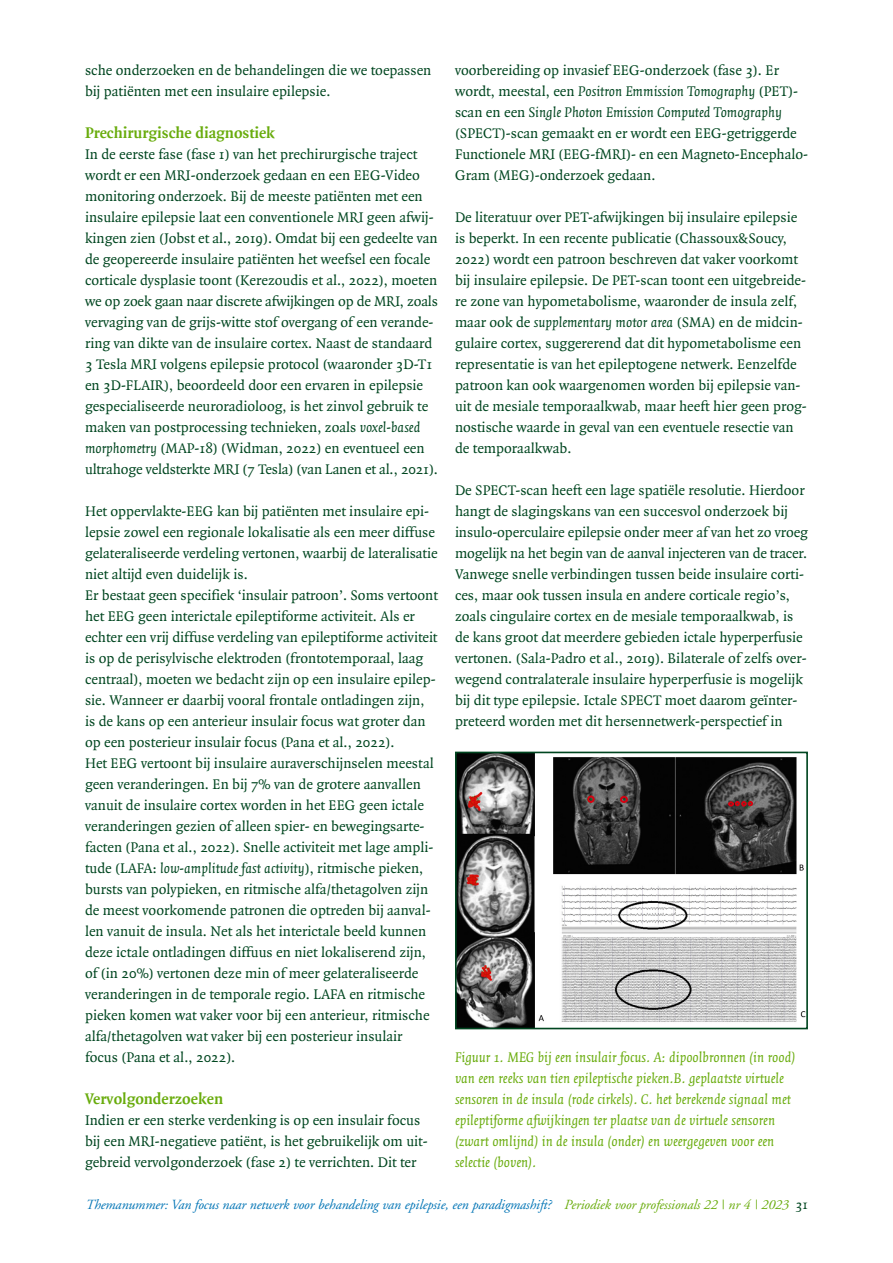
<style>
.page{position:relative;width:893px;height:1263px;background:#fff}
.page>*{position:absolute;margin:0;border:0;box-sizing:border-box;transform-origin:0 0}
.t1{font:700 16.5px "Quadraat";color:#69ac0d}
.t2{font:15px/21px "Quadraat";color:#004620}
.t3{font:italic 15px/21px "Quadraat";color:#69ac0d}
.t4{font:italic 13.95px "Adobe Garamond";letter-spacing:-.01em;color:#0074b5}
.s1{font-style:italic}
.s2{color:#69ac0d}
.s3{font-family:"Quadraat";font-style:normal;color:#004620}
</style>
<div class="page">
<img style="left:458px;top:755px;width:347px;height:271px">
<div style="left:455px;top:752px;width:353px;height:277px;border:2px solid #004620"></div>
<p class="t2" style="left:85px;top:60px;width:348px">sche onderzoeken en de behandelingen die we toepassen bij patiënten met een insulaire epilepsie.</p>
<p class="t1" style="left:85px;top:124px;width:192px">Prechirurgische diagnostiek</p>
<p class="t2" style="left:85px;top:144px;width:354px">In de eerste fase (fase 1) van het prechirurgische traject wordt er een MRI-onderzoek gedaan en een EEG-Video monitoring onderzoek. Bij de meeste patiënten met een insulaire epilepsie laat een conventionele MRI geen afwij&shy;kingen zien (Jobst et al., 2019). Omdat bij een gedeelte van de geopereerde insulaire patiënten het weefsel een focale corticale dysplasie toont (Kerezoudis et al., 2022), moeten we op zoek gaan naar discrete afwijkingen op de MRI, zoals vervaging van de grijs-witte stof overgang of een verande&shy;ring van dikte van de insulaire cortex. Naast de standaard 3 Tesla MRI volgens epilepsie protocol (waaronder 3D-T1 en 3D-FLAIR), beoordeeld door een ervaren in epilepsie gespecialiseerde neuroradioloog, is het zinvol gebruik te maken van postprocessing technieken, zoals <span class="s1">voxel-based morphometry</span> (MAP-18) (Widman, 2022) en eventueel een ultrahoge veldsterkte MRI (7 Tesla) (van Lanen et al., 2021).</p>
<p class="t2" style="left:85px;top:501px;width:354px">Het oppervlakte-EEG kan bij patiënten met insulaire epi&shy;lepsie zowel een regionale lokalisatie als een meer diffuse gelateraliseerde verdeling vertonen, waarbij de lateralisatie niet altijd even duidelijk is.<br>Er bestaat geen specifiek ‘insulair patroon’. Soms vertoont het EEG geen interictale epileptiforme activiteit. Als er echter een vrij diffuse verdeling van epileptiforme activiteit is op de perisylvische elektroden (frontotemporaal, laag centraal), moeten we bedacht zijn op een insulaire epilep&shy;sie. Wanneer er daarbij vooral frontale ontladingen zijn, is de kans op een anterieur insulair focus wat groter dan op een posterieur insulair focus (Pana et al., 2022).<br>Het EEG vertoont bij insulaire auraverschijnselen meestal geen veranderingen. En bij 7% van de grotere aanvallen vanuit de insulaire cortex worden in het EEG geen ictale veranderingen gezien of alleen spier- en bewegingsarte&shy;facten (Pana et al., 2022). Snelle activiteit met lage ampli&shy;tude (LAFA: <span class="s1">low-amplitude fast activity</span>), ritmische pieken, bursts van polypieken, en ritmische alfa/thetagolven zijn de meest voorkomende patronen die optreden bij aanval&shy;len vanuit de insula. Net als het interictale beeld kunnen deze ictale ontladingen diffuus en niet lokaliserend zijn, of (in 20%) vertonen deze min of meer gelateraliseerde veranderingen in de temporale regio. LAFA en ritmische pieken komen wat vaker voor bij een anterieur, ritmische alfa/thetagolven wat vaker bij een posterieur insulair focus (Pana et al., 2022).</p>
<p class="t1" style="left:85px;top:1090px;width:140px">Vervolgonderzoeken</p>
<p class="t2" style="left:85px;top:1110px;width:344px">Indien er een sterke verdenking is op een insulair focus bij een MRI-negatieve patiënt, is het gebruikelijk om uit&shy;gebreid vervolgonderzoek (fase 2) te verrichten. Dit ter</p>
<p class="t2" style="left:455px;top:60px;width:354px">voorbereiding op invasief EEG-onderzoek (fase 3). Er wordt, meestal, een <span class="s1">Positron Emmission Tomography</span> (PET)- scan en een <span class="s1">Single Photon Emission Computed Tomography </span>(SPECT)-scan gemaakt en er wordt een EEG-getriggerde Functionele MRI (EEG-fMRI)- en een Magneto-Encephalo-Gram (MEG)-onderzoek gedaan.</p>
<p class="t2" style="left:455px;top:207px;width:353px">De literatuur over PET-afwijkingen bij insulaire epilepsie is beperkt. In een recente publicatie (Chassoux&amp;Soucy, 2022) wordt een patroon beschreven dat vaker voorkomt bij insulaire epilepsie. De PET-scan toont een uitgebreide&shy;re zone van hypometabolisme, waaronder de insula zelf, maar ook de <span class="s1">supplementary motor area</span> (SMA) en de midcin&shy;gulaire cortex, suggererend dat dit hypometabolisme een representatie is van het epileptogene netwerk. Eenzelfde patroon kan ook waargenomen worden bij epilepsie van&shy;uit de mesiale temporaalkwab, maar heeft hier geen prog&shy;nostische waarde in geval van een eventuele resectie van de temporaalkwab.</p>
<p class="t2" style="left:455px;top:480px;width:354px">De SPECT-scan heeft een lage spatiële resolutie. Hierdoor hangt de slagingskans van een succesvol onderzoek bij insulo-operculaire epilepsie onder meer af van het zo vroeg mogelijk na het begin van de aanval injecteren van de tracer.<br>Vanwege snelle verbindingen tussen beide insulaire corti&shy;ces, maar ook tussen insula en andere corticale regio’s, zoals cingulaire cortex en de mesiale temporaalkwab, is de kans groot dat meerdere gebieden ictale hyperperfusie vertonen. (Sala-Padro et al., 2019). Bilaterale of zelfs over&shy;wegend contralaterale insulaire hyperperfusie is mogelijk bij dit type epilepsie. Ictale SPECT moet daarom geïnter&shy;preteerd worden met dit hersennetwerk-perspectief in</p>
<p class="t3" style="left:455px;top:1047px;width:342px">Figuur 1. MEG bij een insulair focus. A: dipoolbronnen (in rood) van een reeks van tien epileptische pieken.B. geplaatste virtuele sensoren in de insula (rode cirkels). C. het berekende signaal met epileptiforme afwijkingen ter plaatse van de virtuele sensoren (zwart omlijnd) in de insula (onder) en weergegeven voor een selectie (boven).</p>
<p class="t4" style="left:85px;top:1197px;width:724px">Themanummer: Van focus naar netwerk voor behandeling van epilepsie, een paradigmashift? <span class="s2">Periodiek voor professionals 22 | nr 4 | 2023</span> <span class="s3">31</span></p>
</div>
